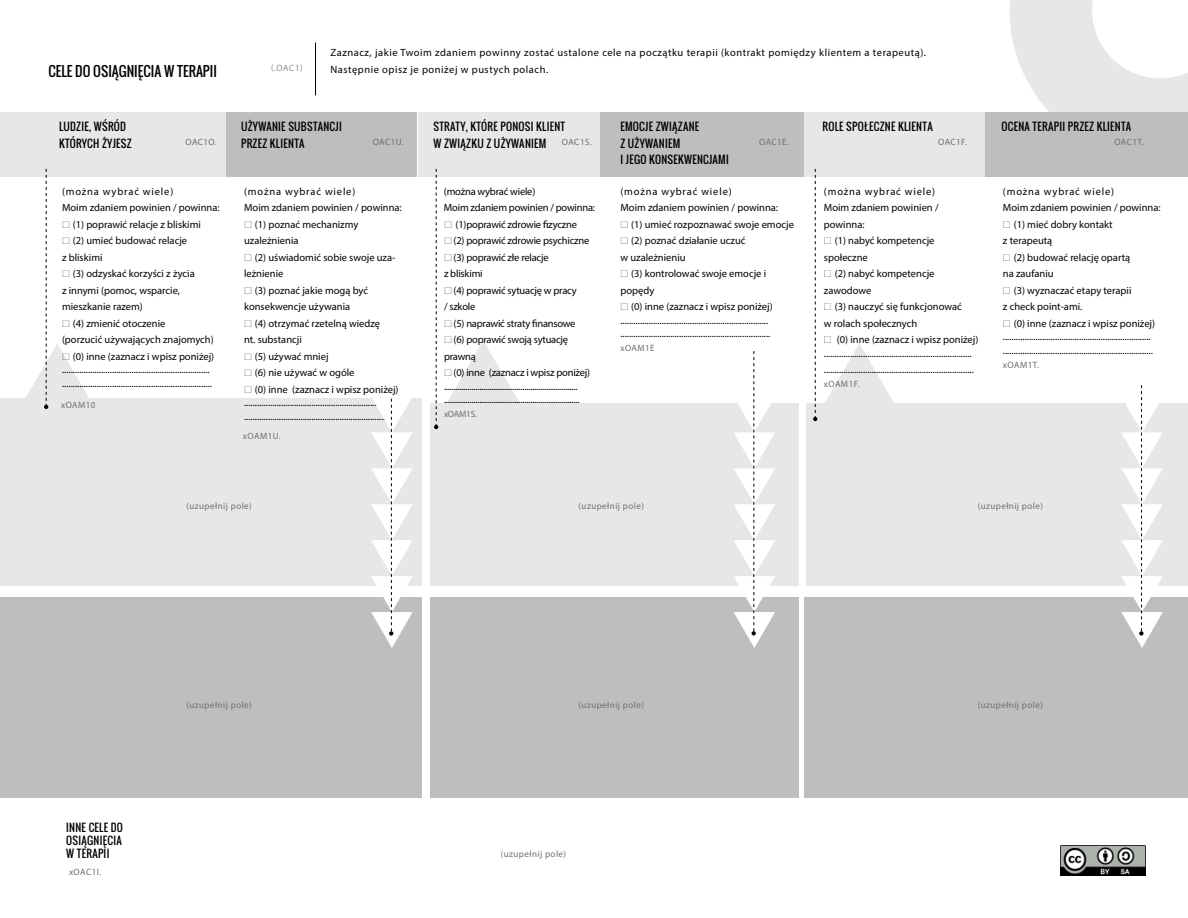
<style>
.page{position:relative;width:1188px;height:918px;background:#fff}
.page>*{position:absolute;margin:0;border:0;box-sizing:border-box;transform-origin:0 0}
.t1{font:13.5px "Oswald";color:#000}
.t2{font:10.5px/13.5px "Myriad Pro";color:#000}
.t3{font:10.5px "Myriad Pro";letter-spacing:-.02em;color:#000}
.t4{font:10.5px/16.5px "Oswald";letter-spacing:.025em;color:#000}
.t5{font:10.5px/16.5px "Myriad Pro";letter-spacing:.05em;color:#000}
.t6{font:10.5px "Myriad Pro";letter-spacing:.08em;color:#000}
.t7{font:9.15px "Myriad Pro";letter-spacing:.05em;color:#6d6e71}
</style>
<div class="page">
<hr style="left:315px;top:43px;width:1px;height:52px;background:#000">
<svg style="left:1010px;top:0;width:178px;height:112px"></svg>
<div style="left:0;top:112px;width:226px;height:64px;background:#e6e7e8"></div>
<div style="left:419px;top:112px;width:181px;height:64px;background:#e6e7e8"></div>
<div style="left:804px;top:112px;width:181px;height:64px;background:#e6e7e8"></div>
<div style="left:985px;top:112px;width:203px;height:64px;background:#bcbec0"></div>
<div style="left:600px;top:112px;width:204px;height:64px;background:#bcbec0"></div>
<div style="left:226px;top:112px;width:190px;height:64px;background:#bcbec0"></div>
<div style="left:0;top:399px;width:422px;height:187px;background:#e6e7e8"></div>
<div style="left:430px;top:403px;width:369px;height:183px;background:#e6e7e8"></div>
<div style="left:0;top:598px;width:422px;height:200px;background:#bcbec0"></div>
<div style="left:430px;top:598px;width:369px;height:200px;background:#bcbec0"></div>
<div style="left:806px;top:403px;width:382px;height:183px;background:#e6e7e8"></div>
<div style="left:805px;top:598px;width:383px;height:200px;background:#bcbec0"></div>
<svg style="left:371px;top:398px;width:42px;height:250px"></svg>
<svg style="left:734px;top:351px;width:41px;height:297px"></svg>
<svg style="left:1121px;top:385px;width:42px;height:263px"></svg>
<svg style="left:434px;top:169px;width:4px;height:260px"></svg>
<svg style="left:813px;top:169px;width:4px;height:252px"></svg>
<img style="left:1061px;top:846px;width:84px;height:29px">
<svg style="left:20px;top:169px;width:74px;height:240px"></svg>
<svg style="left:447px;top:341px;width:73px;height:62px"></svg>
<svg style="left:825px;top:344px;width:69px;height:59px"></svg>
<p class="t1" style="left:49px;top:61px;width:170px">CELE DO OSIĄGNIĘCIA W TERAPII</p>
<p class="t7" style="left:271px;top:62px;width:33px">(.OAC1)</p>
<p class="t5" style="left:331px;top:44px;width:597px">Zaznacz, jakie Twoim zdaniem powinny zostać ustalone cele na początku terapii (kontrakt pomiędzy klientem a terapeutą).<br>Następnie opisz je poniżej w pustych polach.</p>
<p class="t4" style="left:59px;top:119px;width:74px">LUDZIE, WŚRÓD<br>KTÓRYCH ŻYJESZ</p>
<p class="t4" style="left:241px;top:119px;width:102px">UŻYWANIE SUBSTANCJI<br>PRZEZ KLIENTA</p>
<p class="t4" style="left:434px;top:119px;width:133px">STRATY, KTÓRE PONOSI KLIENT<br>W ZWIĄZKU Z UŻYWANIEM</p>
<p class="t4" style="left:620px;top:119px;width:110px">EMOCJE ZWIĄZANE<br>Z UŻYWANIEM<br>I JEGO KONSEKWENCJAMI</p>
<p class="t4" style="left:822px;top:119px;width:112px">ROLE SPOŁECZNE KLIENTA</p>
<p class="t4" style="left:1001px;top:119px;width:131px">OCENA TERAPII PRZEZ KLIENTA</p>
<p class="t6" style="left:62px;top:185px;width:113px">(można wybrać wiele)</p>
<p class="t2" style="left:62px;top:201px;width:159px">Moim zdaniem powinien / powinna:</p>
<p class="t2" style="left:73px;top:217px;width:130px">(1) poprawić relacje z bliskimi</p>
<p class="t2" style="left:73px;top:234px;width:116px">(2) umieć budować relacje</p>
<p class="t2" style="left:62px;top:250px;width:42px">z bliskimi</p>
<p class="t2" style="left:73px;top:267px;width:124px">(3) odzyskać korzyści z życia</p>
<p class="t2" style="left:62px;top:283px;width:119px">z innymi (pomoc, wsparcie,</p>
<p class="t2" style="left:62px;top:300px;width:82px">mieszkanie razem)</p>
<p class="t2" style="left:73px;top:316px;width:94px">(4) zmienić otoczenie</p>
<p class="t2" style="left:62px;top:333px;width:153px">(porzucić używających znajomych)</p>
<p class="t2" style="left:73px;top:349px;width:143px">(0) inne (zaznacz i wpisz poniżej)</p>
<p class="t2" style="left:62px;top:363px;width:151px">.................................................................... .....................................................................</p>
<p class="t7" style="left:186px;top:136px;width:33px">OAC1O.</p>
<p class="t7" style="left:373px;top:136px;width:32px">OAC1U.</p>
<p class="t7" style="left:562px;top:136px;width:31px">OAC1S.</p>
<p class="t7" style="left:759px;top:136px;width:31px">OAC1E.</p>
<p class="t7" style="left:938px;top:136px;width:30px">OAC1F.</p>
<p class="t7" style="left:1114px;top:136px;width:31px">OAC1T.</p>
<p class="t6" style="left:244px;top:185px;width:113px">(można wybrać wiele)</p>
<p class="t2" style="left:244px;top:201px;width:159px">Moim zdaniem powinien / powinna:</p>
<p class="t2" style="left:255px;top:217px;width:105px">(1) poznać mechanizmy</p>
<p class="t2" style="left:244px;top:234px;width:56px">uzależnienia</p>
<p class="t2" style="left:255px;top:250px;width:142px">(2) uświadomić sobie swoje uza-</p>
<p class="t2" style="left:244px;top:267px;width:41px">leżnienie</p>
<p class="t2" style="left:255px;top:283px;width:115px">(3) poznać jakie mogą być</p>
<p class="t2" style="left:244px;top:300px;width:108px">konsekwencje używania</p>
<p class="t2" style="left:255px;top:316px;width:127px">(4) otrzymać rzetelną wiedzę</p>
<p class="t2" style="left:244px;top:333px;width:59px">nt. substancji</p>
<p class="t2" style="left:255px;top:349px;width:75px">(5) używać mniej</p>
<p class="t2" style="left:255px;top:366px;width:101px">(6) nie używać w ogóle</p>
<p class="t2" style="left:255px;top:382px;width:145px">(0) inne (zaznacz i wpisz poniżej)</p>
<p class="t2" style="left:244px;top:396px;width:151px">.................................................................... .....................................................................</p>
<p class="t6" style="left:620px;top:185px;width:113px">(można wybrać wiele)</p>
<p class="t2" style="left:620px;top:201px;width:159px">Moim zdaniem powinien / powinna:</p>
<p class="t2" style="left:631px;top:217px;width:164px">(1) umieć rozpoznawać swoje emocje</p>
<p class="t2" style="left:631px;top:234px;width:116px">(2) poznać działanie uczuć</p>
<p class="t2" style="left:620px;top:250px;width:67px">w uzależnieniu</p>
<p class="t2" style="left:631px;top:267px;width:137px">(3) kontrolować swoje emocje i</p>
<p class="t2" style="left:620px;top:283px;width:35px">popędy</p>
<p class="t2" style="left:631px;top:300px;width:143px">(0) inne (zaznacz i wpisz poniżej)</p>
<p class="t2" style="left:620px;top:313px;width:151px">.................................................................... .....................................................................</p>
<p class="t7" style="left:620px;top:342px;width:36px">xOAM1E</p>
<p class="t2" style="left:824px;top:183px;width:116px;line-height:16.5px">(można wybrać wiele)<br>Moim zdaniem powinien / powinna:</p>
<p class="t2" style="left:824px;top:232px;width:112px;line-height:16.5px;text-indent:11px">(1) nabyć kompetencje społeczne</p>
<p class="t2" style="left:824px;top:265px;width:112px;line-height:16.5px;text-indent:11px">(2) nabyć kompetencje zawodowe</p>
<p class="t2" style="left:824px;top:298px;width:139px;line-height:16.5px;text-indent:11px">(3) nauczyć się funkcjonować w rolach społecznych</p>
<p class="t2" style="left:824px;top:333px;width:156px;text-indent:13px">(0) inne (zaznacz i wpisz poniżej) ....................................................................</p>
<p class="t2" style="left:824px;top:363px;width:151px">.....................................................................</p>
<p class="t7" style="left:824px;top:378px;width:37px">xOAM1F.</p>
<p class="t6" style="left:1003px;top:185px;width:113px">(można wybrać wiele)</p>
<p class="t2" style="left:1003px;top:201px;width:159px">Moim zdaniem powinien / powinna:</p>
<p class="t2" style="left:1014px;top:217px;width:100px">(1) mieć dobry kontakt</p>
<p class="t2" style="left:1003px;top:234px;width:51px">z terapeutą</p>
<p class="t2" style="left:1014px;top:250px;width:118px">(2) budować relację opartą</p>
<p class="t2" style="left:1003px;top:267px;width:52px">na zaufaniu</p>
<p class="t2" style="left:1014px;top:283px;width:119px">(3) wyznaczać etapy terapii</p>
<p class="t2" style="left:1003px;top:300px;width:81px">z check point-ami.</p>
<p class="t2" style="left:1014px;top:316px;width:143px">(0) inne (zaznacz i wpisz poniżej)</p>
<p class="t2" style="left:1003px;top:330px;width:151px">.................................................................... .....................................................................</p>
<p class="t7" style="left:1003px;top:359px;width:38px">xOAM1T.</p>
<p class="t3" style="left:444px;top:185px;width:93px">(można wybrać wiele)</p>
<p class="t3" style="left:444px;top:201px;width:153px">Moim zdaniem powinien / powinna:</p>
<p class="t3" style="left:456px;top:218px;width:123px">(1)poprawić zdrowie fizyczne</p>
<p class="t3" style="left:454px;top:234px;width:137px">(2) poprawić zdrowie psychiczne</p>
<p class="t3" style="left:454px;top:251px;width:97px">(3) poprawić złe relacje</p>
<p class="t3" style="left:444px;top:267px;width:40px">z bliskimi</p>
<p class="t3" style="left:454px;top:284px;width:125px">(4) poprawić sytuację w pracy</p>
<p class="t2" style="left:444px;top:300px;width:33px">/ szkole</p>
<p class="t3" style="left:454px;top:317px;width:123px">(5) naprawić straty finansowe</p>
<p class="t3" style="left:454px;top:333px;width:116px">(6) poprawić swoją sytuację</p>
<p class="t2" style="left:444px;top:349px;width:33px">prawną</p>
<p class="t3" style="left:454px;top:366px;width:138px">(0) inne (zaznacz i wpisz poniżej)</p>
<p class="t2" style="left:444px;top:379px;width:137px">.................................................................... .....................................................................</p>
<p class="t7" style="left:444px;top:408px;width:34px">xOAM1S.</p>
<p class="t7" style="left:61px;top:400px;width:36px">xOAM10</p>
<p class="t7" style="left:243px;top:430px;width:39px">xOAM1U.</p>
<p class="t7" style="left:187px;top:501px;width:67px">(uzupełnij pole)</p>
<p class="t7" style="left:579px;top:501px;width:67px">(uzupełnij pole)</p>
<p class="t7" style="left:978px;top:501px;width:67px">(uzupełnij pole)</p>
<p class="t7" style="left:218px;top:501px;width:3px">.</p>
<p class="t4" style="left:66px;top:822px;width:58px;line-height:12.6px;text-align:justify">INNE CELE DO OSIĄGNIĘCIA W TERAPII</p>
<p class="t7" style="left:69px;top:866px;width:34px">xOAC1I.</p>
<p class="t7" style="left:187px;top:699px;width:67px">(uzupełnij pole)</p>
<p class="t7" style="left:579px;top:699px;width:67px">(uzupełnij pole)</p>
<p class="t7" style="left:978px;top:699px;width:67px">(uzupełnij pole)</p>
<p class="t7" style="left:501px;top:849px;width:67px">(uzupełnij pole)</p>
</div>
